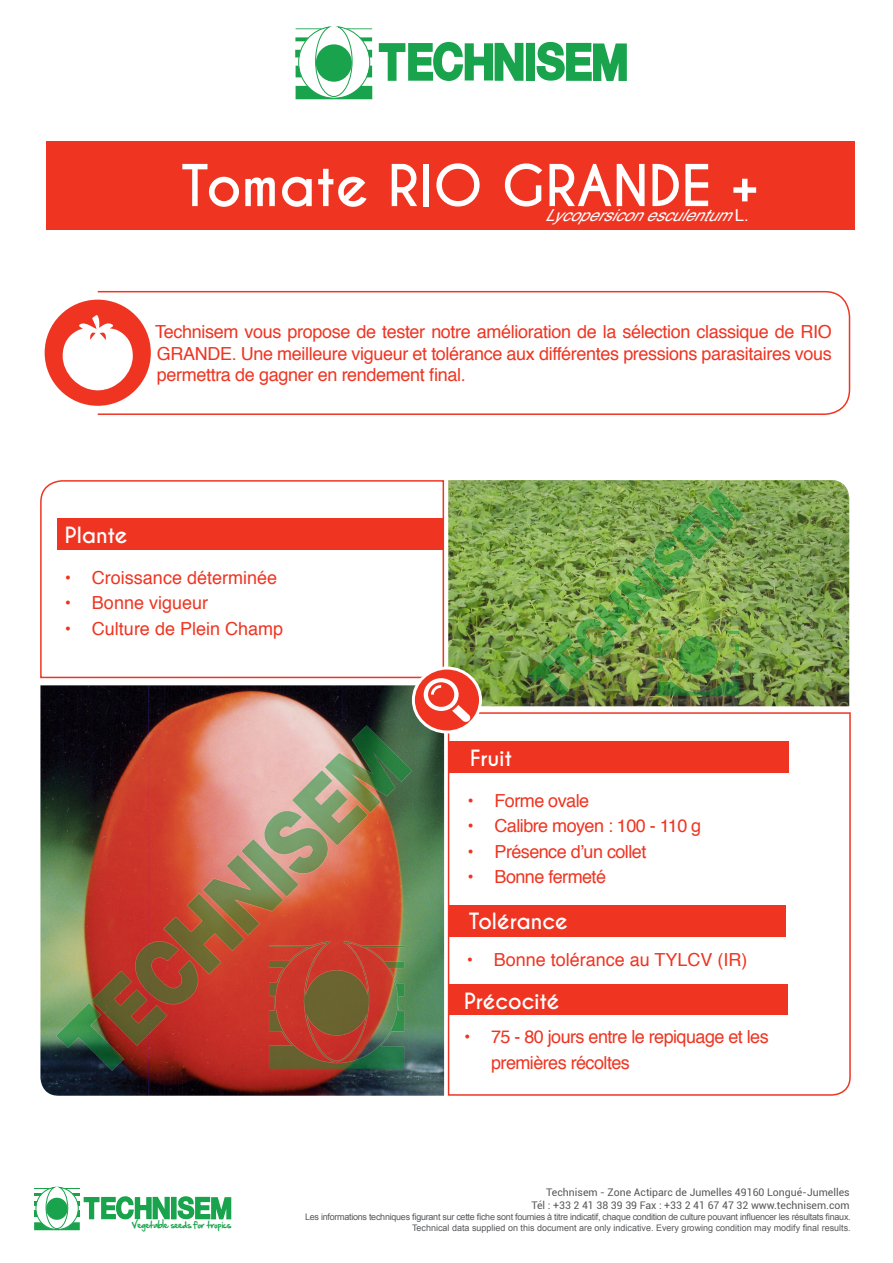
<style>
.page{position:relative;width:893px;height:1263px;background:#fff}
.page>*{position:absolute;margin:0;border:0;box-sizing:border-box;transform-origin:0 0}
.t1{font:700 54px "Caviar Dreams";color:#fff}
.t2{font:700 21px "Caviar Dreams";letter-spacing:-.01em;color:#fff}
.Liste_à_puces{font:18px/21.6px "Helvetica";letter-spacing:-.02em;color:#ef3522;text-align:justify}
.Liste_à_puces-2{font:18px "Helvetica";color:#ef3522}
.t3{font:italic 16.5px "Helvetica";color:#fff}
.t4{font:10.5px "Roboto";color:#57585a}
.t5{font:9px "Arial";letter-spacing:-.03em;color:#57585a}
.t6{font:9px "Arial";color:#57585a}
.t7{font:8.25px "Hand Of Sean";color:#18a34c}
.s1{font-style:normal}
</style>
<div class="page">
<div style="left:47px;top:141px;width:808px;height:88px;background:#ef3522"></div>
<svg style="left:378px;top:41px;width:146px;height:40px"></svg>
<div style="left:527px;top:44px;width:7px;height:36px;background:#18a34c"></div>
<div style="left:526px;top:43px;width:9px;height:38px;border:2px solid #18a34c"></div>
<svg style="left:536px;top:41px;width:91px;height:40px"></svg>
<svg style="left:295px;top:27px;width:77px;height:72px"></svg>
<svg style="left:447px;top:712px;width:404px;height:384px"></svg>
<div style="left:448px;top:741px;width:340px;height:32px;background:#ef3522"></div>
<svg style="left:40px;top:480px;width:405px;height:199px"></svg>
<div style="left:57px;top:518px;width:386px;height:32px;background:#ef3522"></div>
<img style="left:448px;top:480px;width:401px;height:226px">
<img style="left:40px;top:685px;width:404px;height:411px">
<svg style="left:413px;top:668px;width:67px;height:64px"></svg>
<div style="left:412px;top:666px;width:70px;height:67px;border:3px solid #fff;border-radius:50%"></div>
<svg style="left:424px;top:678px;width:47px;height:44px"></svg>
<svg style="left:43px;top:298px;width:109px;height:109px;background:#f14f3e"></svg>
<svg style="left:34px;top:1187px;width:136px;height:43px"></svg>
<hr style="left:172px;top:1197px;width:4px;height:22px;background:#18a34c">
<div style="left:171px;top:1197px;width:6px;height:22px;border:1px solid #18a34c"></div>
<svg style="left:177px;top:1196px;width:55px;height:24px"></svg>
<svg style="left:96px;top:290px;width:755px;height:125px"></svg>
<div style="left:448px;top:905px;width:338px;height:32px;background:#ef3522"></div>
<img style="left:51px;top:722px;width:365px;height:358px">
<img style="left:526px;top:485px;width:221px;height:217px">
<svg style="left:63px;top:315px;width:70px;height:75px"></svg>
<div style="left:449px;top:984px;width:339px;height:31px;background:#ef3522"></div>
<p class="t1" style="left:181px;top:153px;width:580px">Tomate RIO GRANDE +</p>
<p class="t3" style="left:545px;top:203px;width:205px">Lycopersiconesculentum<span class="s1">L .</span></p>
<p class="Liste_à_puces" style="left:155px;top:321px;width:678px">Technisem vous propose de tester notre amélioration de la sélection classique de RIO GRANDE. Une meilleure vigueur et tolérance aux différentes pressions parasitaires vous permettra de gagner en rendement final.</p>
<p class="t2" style="left:65px;top:522px;width:64px">Plante</p>
<p class="Liste_à_puces-2" style="left:65px;top:564px;width:214px">• Croissance déterminée</p>
<p class="Liste_à_puces-2" style="left:65px;top:589px;width:145px">• Bonne vigueur</p>
<p class="Liste_à_puces-2" style="left:65px;top:615px;width:220px">• Culture de Plein Champ</p>
<p class="t2" style="left:470px;top:745px;width:43px">Fruit</p>
<p class="Liste_à_puces" style="left:467px;top:790px;width:123px">• Forme ovale</p>
<p class="Liste_à_puces" style="left:467px;top:816px;width:235px">• Calibre moyen : 100 - 110 g</p>
<p class="Liste_à_puces" style="left:467px;top:841px;width:180px">• Présence d’un collet</p>
<p class="Liste_à_puces" style="left:467px;top:867px;width:140px">• Bonne fermeté</p>
<p class="t2" style="left:469px;top:908px;width:101px">Tolérance</p>
<p class="Liste_à_puces-2" style="left:467px;top:946px;width:282px">• Bonne tolérance au TYLCV (IR)</p>
<p class="t2" style="left:464px;top:988px;width:97px">Précocité</p>
<p class="Liste_à_puces" style="left:491px;top:1025px;width:279px;line-height:25.5px;text-indent:-27px">• 75 - 80 jours entre le repiquage et les premières récoltes</p>
<p class="t4" style="left:546px;top:1185px;width:305px">Technisem - Zone Actiparc de Jumelles 49160 Longué-Jumelles</p>
<p class="t4" style="left:531px;top:1198px;width:320px">Tél : +33 2 41 38 39 39 Fax : +33 2 41 67 47 32 www.technisem.com</p>
<p class="t5" style="left:305px;top:1211px;width:547px">Les informations techniques figurant sur cette fiche sont fournies à titre indicatif, chaque condition de culture pouvant influencer les résultats finaux.</p>
<p class="t7" style="left:132px;top:1217px;width:101px">Vegetable seeds for tropics</p>
<p class="t6" style="left:412px;top:1222px;width:440px">Technical data supplied on this document are only indicative. Every growing condition may modify final results.</p>
</div>
